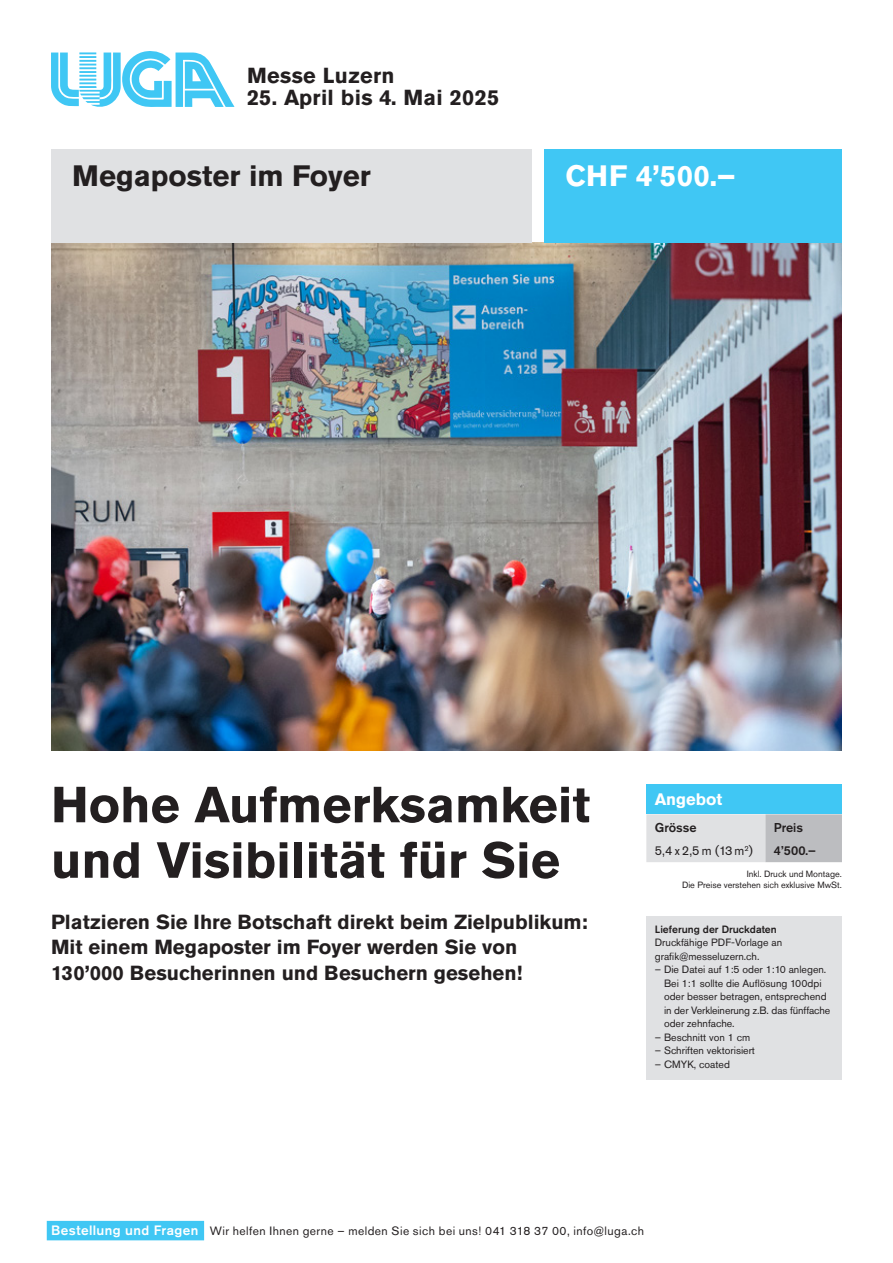
<style>
.page{position:relative;width:893px;height:1263px;background:#fff}
.page>*{position:absolute;margin:0;border:0;box-sizing:border-box;transform-origin:0 0}
.t1{font:700 50.25px/55.5px "Akzidenz Grotesk Pro";color:#231f20}
.t2{font:700 29.25px "Akzidenz Grotesk Pro";color:#231f20}
.t3{font:700 29.25px "Akzidenz Grotesk Pro";letter-spacing:.01em;color:#fff}
.t4{font:700 21.6px "Akzidenz Grotesk Pro";letter-spacing:.015em;color:#231f20}
.t5{font:700 20.25px/25.5px "Akzidenz Grotesk Pro";color:#231f20}
.t6{font:700 16.5px "Akzidenz Grotesk Pro";color:#fff}
.t7{font:500 12.75px "Akzidenz Grotesk Pro";color:#231f20}
.t8{font:12.75px "Akzidenz Grotesk Pro";color:#231f20}
.t9{font:12px "Akzidenz Grotesk Pro";letter-spacing:.035em;color:#231f20}
.t10{font:10.5px/13.5px "Akzidenz Grotesk Pro";color:#231f20}
.t11{font:500 10.5px "Akzidenz Grotesk Pro";color:#231f20}
.t12{font:9px/10.5px "Akzidenz Grotesk Pro";color:#231f20;text-align:right}
.s1{font-weight:500;font-size:13.5px;color:#fff}
</style>
<div class="page">
<svg style="left:51px;top:51px;width:183px;height:56px"></svg>
<img style="left:51px;top:242px;width:791px;height:508px">
<div style="left:51px;top:149px;width:480px;height:93px;background:#e0e1e3"></div>
<div style="left:544px;top:149px;width:298px;height:93px;background:#40c7f4"></div>
<div style="left:646px;top:784px;width:196px;height:30px;background:#40c7f4"></div>
<svg style="left:646px;top:814px;width:196px;height:48px;background:#d2d3d5"></svg>
<div style="left:646px;top:916px;width:196px;height:164px;background:#e0e1e3"></div>
<div style="left:47px;top:1221px;width:157px;height:19px;background:#40c7f4"></div>
<h3 class="t4" style="left:247px;top:61px;width:149px">Messe Luzern</h3>
<h3 class="t4" style="left:247px;top:83px;width:254px">25. April bis 4. Mai 2025</h3>
<h2 class="t2" style="left:72px;top:156px;width:300px">Megaposter im Foyer</h2>
<h2 class="t3" style="left:566px;top:156px;width:171px">CHF 4’500.–</h2>
<h1 class="t1" style="left:51px;top:776px;width:541px">Hohe Aufmerksamkeit und Visibilität für Sie</h1>
<h3 class="t5" style="left:51px;top:909px;width:538px">Platzieren Sie Ihre Botschaft direkt beim Zielpublikum:<br>Mit einem Megaposter im Foyer werden Sie von<br>130’000 Besucherinnen und Besuchern gesehen!</h3>
<h3 class="t6" style="left:655px;top:789px;width:69px">Angebot</h3>
<p class="t7" style="left:655px;top:820px;width:43px">Grösse</p>
<p class="t7" style="left:774px;top:820px;width:31px">Preis</p>
<p class="t8" style="left:655px;top:842px;width:99px">5,4 x 2,5 m (13 m<sup>2</sup>)</p>
<p class="t7" style="left:774px;top:842px;width:44px">4’500.–</p>
<p class="t12" style="left:682px;top:869px;width:161px">Inkl. Druck und Montage.<br>Die Preise verstehen sich exklusive MwSt.</p>
<p class="t11" style="left:655px;top:922px;width:123px">Lieferung der Druckdaten</p>
<p class="t10" style="left:655px;top:936px;width:129px">Druckfähige PDF-Vorlage an grafik@messeluzern.ch.</p>
<p class="t10" style="left:664px;top:963px;width:168px;text-indent:-9px">– Die Datei auf 1:5 oder 1:10 anlegen.<br>Bei 1:1 sollte die Auflösung 100dpi oder besser betragen, entsprechend in der Verkleinerung z.B. das fünffache oder zehnfache.</p>
<p class="t10" style="left:655px;top:1030px;width:97px">– Beschnitt von 1 cm</p>
<p class="t10" style="left:655px;top:1044px;width:102px">– Schriften vektorisiert</p>
<p class="t10" style="left:655px;top:1057px;width:77px">– CMYK, coated</p>
<p class="t9" style="left:51px;top:1223px;width:595px"><span class="s1">Bestellung und Fragen</span> Wir helfen Ihnen gerne – melden Sie sich bei uns! 041 318 37 00, info@luga.ch</p>
</div>
